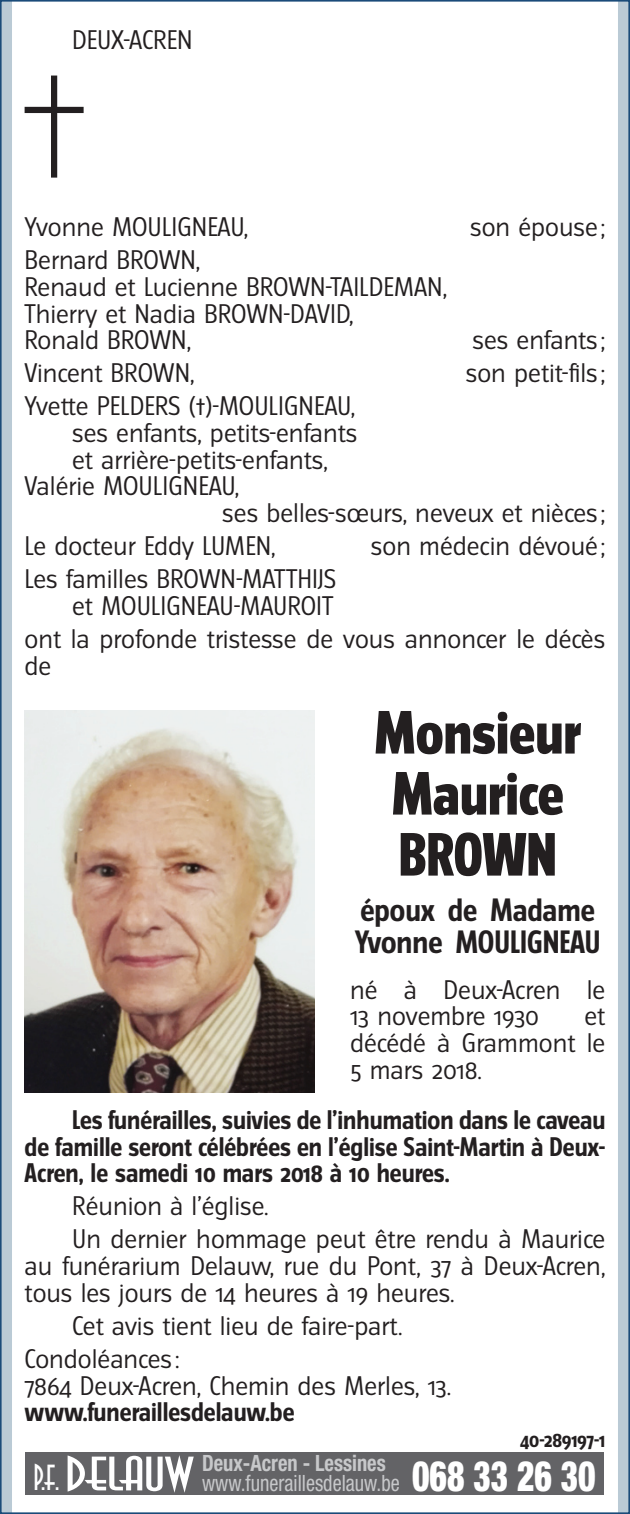
<style>
.page{position:relative;width:630px;height:1514px;background:#fff}
.page>*{position:absolute;margin:0;border:0;box-sizing:border-box;transform-origin:0 0}
.t1{font:800 54.6px/60.9px "Turmino";color:#231f20;text-align:center}
.t2{font:700 28.8px/32.1px "Turmino";color:#231f20}
.t3{font:24px/26.7px "Turmino";color:#231f20}
.t4{font:700 24px/26.7px "Turmino";color:#231f20;text-align:justify}
.t5{font:condensed 22.5px/20.4px "Helvetica Neue LT Std";color:#c7c8ca;scale:.9 1}
.t6{font:700 19.2px "Turmino";letter-spacing:-.015em;color:#231f20}
.s1{font-family:"Anna Std";font-stretch:normal;font-size:36px;color:#fff}
.s2{font-family:"Anna Std";font-stretch:normal;font-size:48px;color:#fff}
.s3{font-weight:700}
.s4{font-weight:900;font-size:42px;color:#fff}
</style>
<div class="page">
<div style="left:0;top:0;width:12px;height:1514px;background:#bacad5"></div>
<div style="left:617px;top:0;width:12px;height:1514px;background:#bacad5"></div>
<svg style="left:25px;top:76px;width:59px;height:102px"></svg>
<div style="left:26px;top:1452px;width:578px;height:43px;background:#636366"></div>
<img style="left:25px;top:710px;width:289px;height:382px">
<p class="t3" style="left:72px;top:27px;width:122px">DEUX-ACREN</p>
<p class="t3" style="left:25px;top:214px;width:225px">Yvonne MOULIGNEAU,</p>
<p class="t3" style="left:470px;top:214px;width:137px">son épouse;</p>
<p class="t3" style="left:25px;top:247px;width:424px">Bernard BROWN,<br>Renaud et Lucienne BROWN-TAILDEMAN,<br>Thierry et Nadia BROWN-DAVID,<br>Ronald BROWN,</p>
<p class="t3" style="left:472px;top:327px;width:134px">ses enfants ;</p>
<p class="t3" style="left:25px;top:360px;width:171px">Vincent BROWN,</p>
<p class="t3" style="left:465px;top:360px;width:141px">son petit-fils ;</p>
<p class="t3" style="left:25px;top:393px;width:332px">Yvette PELDERS (†)-MOULIGNEAU,</p>
<p class="t3" style="left:72px;top:420px;width:286px">ses enfants, petits-enfants</p>
<p class="t3" style="left:72px;top:446px;width:257px">et arrière-petits-enfants,</p>
<p class="t3" style="left:25px;top:473px;width:216px">Valérie MOULIGNEAU,</p>
<p class="t3" style="left:222px;top:499px;width:384px">ses belles-sœurs, neveux et nièces ;</p>
<p class="t3" style="left:25px;top:533px;width:252px">Le docteur Eddy LUMEN,</p>
<p class="t3" style="left:371px;top:533px;width:236px">son médecin dévoué;</p>
<p class="t3" style="left:25px;top:566px;width:313px;text-align:right">Les familles BROWN-MATTHIJS et MOULIGNEAU-MAUROIT</p>
<p class="t3" style="left:25px;top:625px;width:582px">ont la profonde tristesse de vous annoncer le décès de</p>
<h1 class="t1" style="left:374px;top:702px;width:208px">Monsieur<br>Maurice<br>BROWN</h1>
<p class="t2" style="left:355px;top:894px;width:247px">époux de Madame<br>Yvonne MOULIGNEAU</p>
<p class="t3" style="left:350px;top:976px;width:257px">né à Deux-Acren le<br>13 novembre 1930</p>
<p class="t3" style="left:350px;top:1002px;width:257px;text-align:justify;text-indent:234px">et décédé à Grammont le 5 mars 2018.</p>
<p class="t4" style="left:25px;top:1106px;width:582px;text-indent:48px">Les funérailles, suivies de l’inhumation dans le caveau de famille seront célébrées en l’église Saint-Martin à Deux-Acren, le samedi 10 mars 2018 à 10 heures.</p>
<p class="t3" style="left:72px;top:1189px;width:534px;line-height:33px">Réunion à l’église.<br>Un dernier hommage peut être rendu à Maurice</p>
<p class="t3" style="left:25px;top:1252px;width:582px">au funérarium Delauw, rue du Pont, 37 à Deux-Acren, tous les jours de 14 heures à 19 heures.</p>
<p class="t3" style="left:25px;top:1309px;width:379px;line-height:33px;text-indent:47px">Cet avis tient lieu de faire-part.<br>Condoléances :</p>
<p class="t3" style="left:25px;top:1372px;width:428px">7864 Deux-Acren, Chemin des Merles, 13.</p>
<p class="t4" style="left:25px;top:1398px;width:271px">www.funeraillesdelauw.be</p>
<p class="t6" style="left:520px;top:1427px;width:87px">40‑289197‑1</p>
<p class="t5" style="left:202px;top:1453px;width:438px;text-indent:-169px"><span class="s1">P.F.</span> <span class="s2">DELAUW</span> <span class="s3">Deux-Acren - Lessines<br></span>www.funeraillesdelauw.be <span class="s4">068 33 26 30</span></p>
</div>
